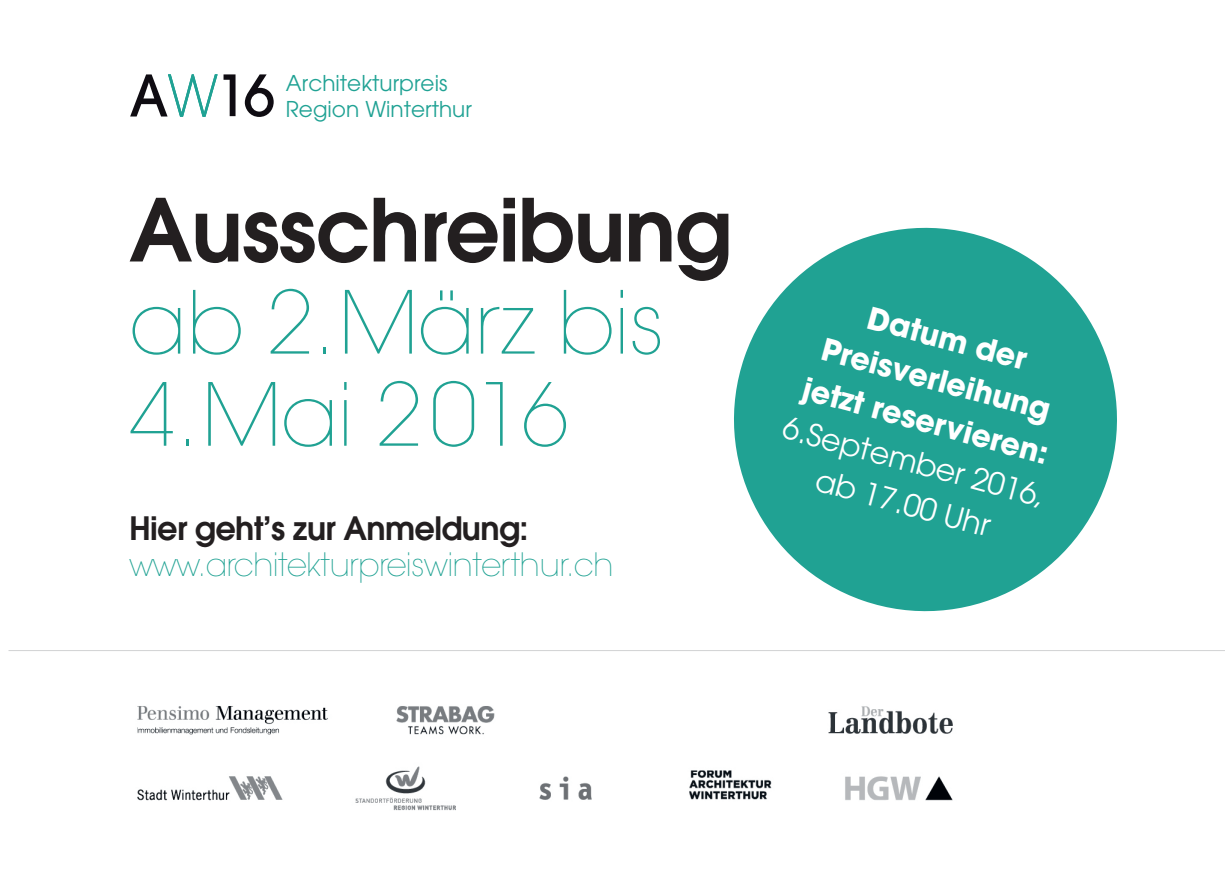
<style>
.page{position:relative;width:1225px;height:874px;background:#fff}
.page>*{position:absolute;margin:0;border:0;box-sizing:border-box;transform-origin:0 0}
.t1{font:200 86px/92px "Avant Garde";letter-spacing:-.015em;color:#20a293}
.t2{font:600 86px "Avant Garde";letter-spacing:-.015em;color:#231f20}
.t3{font:200 32px "Avant Garde";letter-spacing:-.02em;color:#20a293}
.t4{font:600 32px "Avant Garde";letter-spacing:-.02em;color:#231f20}
.t5{font:700 30.4px/42.6px "Avant Garde";color:#fff;text-align:center}
.t6{font:30.4px/42.6px "Avant Garde";color:#fff;text-align:center}
.t7{font:21.6px/26px "Avant Garde";color:#20a294}
</style>
<div class="page">
<hr style="left:9px;top:649px;width:1216px;height:1px;background:#d1d2d4">
<svg style="left:130px;top:74px;width:105px;height:43px"></svg>
<svg style="left:245px;top:74px;width:29px;height:43px"></svg>
<svg style="left:734px;top:227px;width:383px;height:385px;fill:#20a293"></svg>
<img style="left:137px;top:706px;width:816px;height:105px">
<p class="t7" style="left:286px;top:70px;width:188px">Architekturpreis<br>Region Winterthur</p>
<h1 class="t2" style="left:129px;top:173px;width:604px">Ausschreibung</h1>
<h1 class="t1" style="left:129px;top:278px;width:537px">ab 2.März bis<br>4.Mai 2016</h1>
<p class="t4" style="left:129px;top:506px;width:401px">Hier geht’s zur Anmeldung:</p>
<p class="t3" style="left:129px;top:545px;width:486px">www.architekturpreiswinterthur.ch</p>
<p class="t5" style="left:830px;top:284px;width:255px;rotate:15deg">Datum der<br>Preisverleihung jetzt reservieren:</p>
<p class="t6" style="left:789px;top:405px;width:272px;rotate:15deg">6.September 2016, ab 17.00 Uhr</p>
</div>
